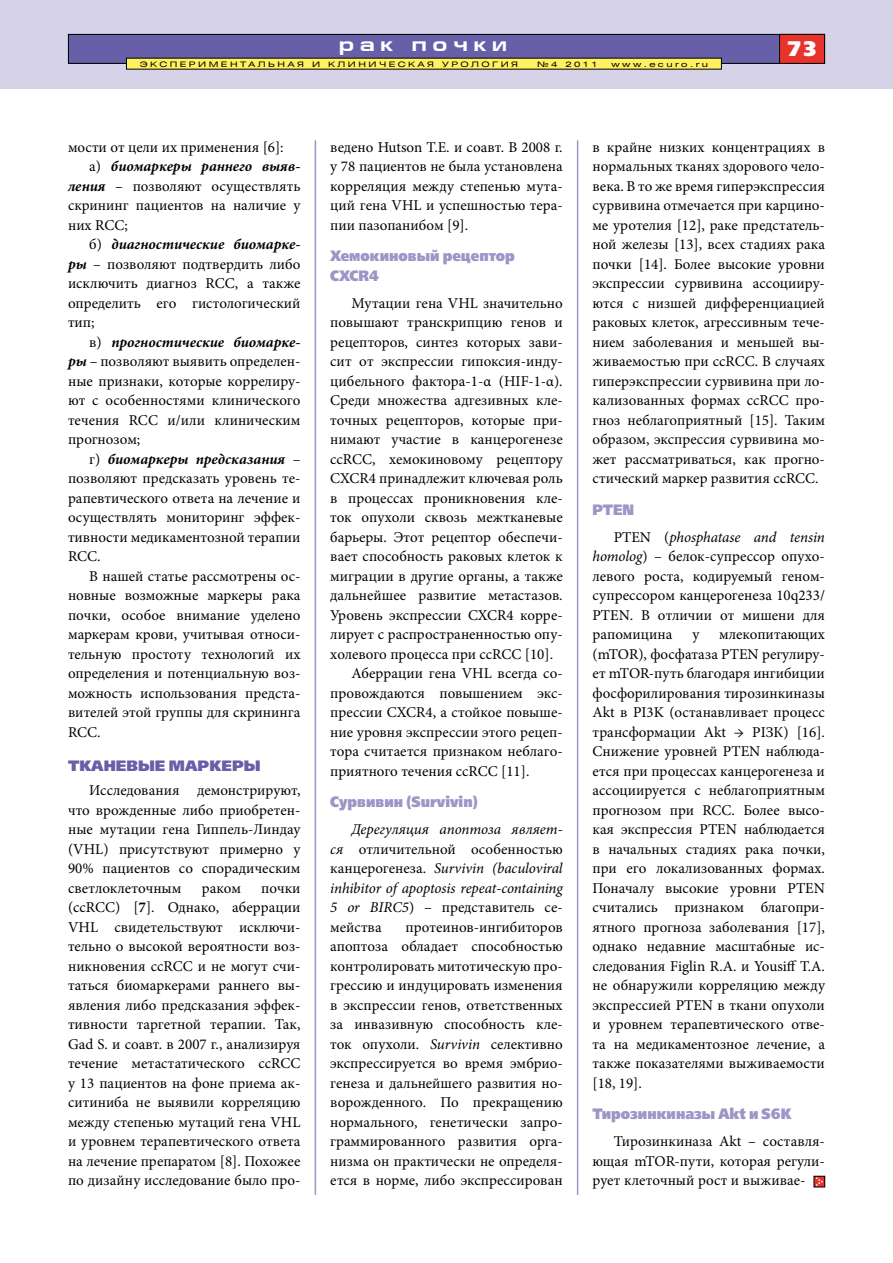
<style>
.page{position:relative;width:893px;height:1263px;background:#fff}
.page>*{position:absolute;margin:0;border:0;box-sizing:border-box;transform-origin:0 0}
.t1{font:21px "Free Set Black C";color:#fff}
.t2{font:700 19.5px "Europe Ext";letter-spacing:.3em;color:#fff}
.t3{font:15px/19.5px "Minion Pro";color:#000;text-align:justify}
.t4{font:italic 15px/19.5px "Minion Pro";letter-spacing:-.01em;color:#000;text-align:justify}
.t5{font:italic 700 15px "Minion Pro";color:#000}
.t6{font:15px/19.5px "Free Set Black C";color:#9e95c7;scale:.9 1}
.t7{font:15px "Free Set Black C";letter-spacing:.075em;color:#6760a9}
.t8{font:7.5px "Helios Ext";letter-spacing:.26em;color:#000;scale:1.25 1}
.s1{font-weight:400;font-style:normal}
.s2{font-weight:700;font-style:italic}
.s3{font-weight:700}
.s4{font-style:normal}
.s5{font-style:italic}
</style>
<div class="page">
<div style="left:0;top:0;width:893px;height:89px;background:#d6d3e9"></div>
<div style="left:68px;top:34px;width:757px;height:29px;background:#6760a9"></div>
<div style="left:68px;top:34px;width:757px;height:30px;border:1px solid #000"></div>
<div style="left:780px;top:34px;width:45px;height:29px;background:#e7332c"></div>
<div style="left:779px;top:34px;width:46px;height:30px;border:1px solid #000"></div>
<svg style="left:126px;top:58px;width:596px;height:12px;background:#d9cd55"></svg>
<hr style="left:315px;top:140px;width:1px;height:1055px;background:#9e95c7">
<hr style="left:577px;top:140px;width:1px;height:1055px;background:#9e95c7">
<svg style="left:816px;top:1177px;width:7px;height:9px"></svg>
<h2 class="t2" style="left:339px;top:33px;width:170px">рак почки</h2>
<p class="t8" style="left:140px;top:59px;width:145px">ЭксперименТАЛЬН АЯ И</p>
<p class="t8" style="left:328px;top:59px;width:25px">КЛИНИ</p>
<p class="t8" style="left:379px;top:59px;width:16px">Ч ЕСК</p>
<p class="t8" style="left:418px;top:59px;width:82px">АЯ УР ОЛОГИ Я</p>
<p class="t8" style="left:537px;top:59px;width:50px">№4 2011</p>
<p class="t8" style="left:611px;top:59px;width:79px">www.ecuro.ru</p>
<h1 class="t1" style="left:786px;top:37px;width:33px">73</h1>
<p class="t3" style="left:68px;top:137px;width:217px">мости от цели их применения [6]:</p>
<p class="t5" style="left:89px;top:156px;width:213px"><span class="s1">а)</span> биомаркеры раннего выяв-</p>
<p class="t3" style="left:68px;top:176px;width:234px"><span class="s2">ления</span> – позволяют осуществлять</p>
<p class="t3" style="left:68px;top:196px;width:234px">скрининг пациентов на наличие у</p>
<p class="t3" style="left:68px;top:215px;width:61px">них RCC;</p>
<p class="t5" style="left:89px;top:234px;width:213px"><span class="s1">б)</span> диагностические биомарке-</p>
<p class="t3" style="left:68px;top:254px;width:234px"><span class="s2">ры</span> – позволяют подтвердить либо</p>
<p class="t3" style="left:68px;top:274px;width:234px">исключить диагноз RCC, а также</p>
<p class="t3" style="left:68px;top:293px;width:234px">определить его гистологический</p>
<p class="t3" style="left:68px;top:313px;width:28px">тип;</p>
<p class="t5" style="left:89px;top:331px;width:213px"><span class="s1">в)</span> прогностические биомарке-</p>
<p class="t3" style="left:68px;top:352px;width:234px"><span class="s2">ры</span> – позволяют выявить определен-</p>
<p class="t3" style="left:68px;top:371px;width:234px">ные признаки, которые коррелиру-</p>
<p class="t3" style="left:68px;top:391px;width:234px">ют с особенностями клинического</p>
<p class="t3" style="left:68px;top:410px;width:234px">течения RCC и/или клиническим</p>
<p class="t3" style="left:68px;top:430px;width:74px">прогнозом;</p>
<p class="t5" style="left:89px;top:448px;width:213px"><span class="s1">г)</span> биомаркеры предсказания <span class="s1">–</span></p>
<p class="t3" style="left:68px;top:469px;width:234px">позволяют предсказать уровень те-</p>
<p class="t3" style="left:68px;top:488px;width:234px">рапевтического ответа на лечение и</p>
<p class="t3" style="left:68px;top:508px;width:234px">осуществлять мониторинг эффек-</p>
<p class="t3" style="left:68px;top:527px;width:234px">тивности медикаментозной терапии</p>
<p class="t3" style="left:68px;top:547px;width:34px">RCC.</p>
<p class="t3" style="left:89px;top:566px;width:213px">В нашей статье рассмотрены ос-</p>
<p class="t3" style="left:68px;top:586px;width:234px">новные возможные маркеры рака</p>
<p class="t3" style="left:68px;top:605px;width:234px">почки, особое внимание уделено</p>
<p class="t3" style="left:68px;top:625px;width:234px">маркерам крови, учитывая относи-</p>
<p class="t3" style="left:68px;top:644px;width:234px">тельную простоту технологий их</p>
<p class="t3" style="left:68px;top:664px;width:234px">определения и потенциальную воз-</p>
<p class="t3" style="left:68px;top:683px;width:234px">можность использования предста-</p>
<p class="t3" style="left:68px;top:703px;width:234px">вителей этой группы для скрининга</p>
<p class="t3" style="left:68px;top:722px;width:34px">RCC.</p>
<p class="t7" style="left:68px;top:757px;width:194px">Тканевые маркеры</p>
<p class="t3" style="left:68px;top:781px;width:234px;text-indent:21px">Исследования демонстрируют, что врожденные либо приобретен&shy;ные мутации гена Гиппель-Линдау (VHL) присутствуют примерно у 90% пациентов со спорадическим светлоклеточным</p>
<p class="t3" style="left:202px;top:878px;width:41px">раком</p>
<p class="t3" style="left:68px;top:878px;width:234px;text-indent:193px">почки (ccRCC) [<span class="s3">7</span>]. Однако, аберрации VHL свидетельствуют исключи&shy;тельно о высокой вероятности воз&shy;никновения ccRCC и не могут счи&shy;таться биомаркерами раннего вы&shy;явления либо предсказания эффек&shy;тивности таргетной терапии. Так, Gad S. и соавт. в 2007 г., анализируя течение метастатического ccRCC у 13 пациентов на фоне приема ак&shy;ситиниба не выявили корреляцию между степенью мутаций гена VHL и уровнем терапевтического ответа на лечение препаратом [8]. Похожее по дизайну исследование было про-</p>
<p class="t3" style="left:330px;top:137px;width:234px">ведено Hutson T.E. и соавт. В 2008 г. у 78 пациентов не была установлена корреляция между степенью мута&shy;ций гена VHL и успешностью тера&shy;пии пазопанибом [9].</p>
<p class="t6" style="left:330px;top:246px;width:206px">Хемокиновый рецептор<br>CXCR4</p>
<p class="t3" style="left:351px;top:293px;width:213px">Мутации гена VHL значительно</p>
<p class="t3" style="left:330px;top:313px;width:234px">повышают транскрипцию генов и</p>
<p class="t3" style="left:330px;top:332px;width:234px">рецепторов, синтез которых зави-</p>
<p class="t3" style="left:330px;top:352px;width:234px">сит от экспрессии гипоксия-инду-</p>
<p class="t3" style="left:330px;top:371px;width:234px">цибельного фактора-1-α (HIF-1-α).</p>
<p class="t3" style="left:330px;top:391px;width:234px">Среди множества адгезивных кле-</p>
<p class="t3" style="left:330px;top:410px;width:234px">точных рецепторов, которые при-</p>
<p class="t3" style="left:330px;top:430px;width:234px">нимают участие в канцерогенезе</p>
<p class="t3" style="left:330px;top:449px;width:234px">ccRCC, хемокиновому рецептору</p>
<p class="t3" style="left:330px;top:469px;width:234px">CXCR4 принадлежит ключевая роль</p>
<p class="t3" style="left:330px;top:488px;width:234px">в процессах проникновения кле-</p>
<p class="t3" style="left:330px;top:508px;width:234px">ток опухоли сквозь межтканевые</p>
<p class="t3" style="left:330px;top:527px;width:234px">барьеры. Этот рецептор обеспечи-</p>
<p class="t3" style="left:330px;top:547px;width:234px">вает способность раковых клеток к</p>
<p class="t3" style="left:330px;top:566px;width:234px">миграции в другие органы, а также</p>
<p class="t3" style="left:330px;top:586px;width:234px">дальнейшее развитие метастазов.</p>
<p class="t3" style="left:330px;top:605px;width:234px">Уровень экспрессии CXCR4 корре-</p>
<p class="t3" style="left:330px;top:625px;width:234px">лирует с распространенностью опу-</p>
<p class="t3" style="left:330px;top:644px;width:224px">холевого процесса при ccRCC [10].</p>
<p class="t3" style="left:351px;top:664px;width:213px">Аберрации гена VHL всегда со-</p>
<p class="t3" style="left:330px;top:683px;width:234px">провождаются повышением экс-</p>
<p class="t3" style="left:330px;top:703px;width:234px">прессии CXCR4, а стойкое повыше-</p>
<p class="t3" style="left:330px;top:722px;width:234px">ние уровня экспрессии этого рецеп-</p>
<p class="t3" style="left:330px;top:742px;width:234px">тора считается признаком неблаго-</p>
<p class="t3" style="left:330px;top:761px;width:201px">приятного течения ccRCC [11].</p>
<p class="t6" style="left:330px;top:792px;width:165px">Сурвивин (Survivin)</p>
<p class="t4" style="left:330px;top:819px;width:234px;text-indent:21px">Дерегуляция апоптоза являет&shy;ся <span class="s4">отличительной особенностью канцерогенеза.</span> Survivin (baculoviral inhibitor of apoptosis repeat-containing 5 or BIRC5<span class="s4">) – представитель се&shy;мейства</span></p>
<p class="t3" style="left:330px;top:917px;width:234px;text-indent:75px">протеинов-ингибиторов апоптоза обладает способностью контролировать митотическую про&shy;грессию и индуцировать изменения в экспрессии генов, ответственных за инвазивную способность кле&shy;ток опухоли. <span class="s5">Survivin</span> селективно экспрессируется во время эмбрио&shy;генеза и дальнейшего развития но&shy;ворожденного. По прекращению нормального, генетически запро&shy;граммированного развития орга&shy;низма он практически не определя&shy;ется в норме, либо экспрессирован</p>
<p class="t3" style="left:592px;top:137px;width:234px">в крайне низких концентрациях в нормальных тканях здорового чело&shy;века. В то же время гиперэкспрессия сурвивина отмечается при карцино&shy;ме уротелия [12], раке предстатель&shy;ной железы [13], всех стадиях рака почки [14]. Более высокие уровни экспрессии сурвивина ассоцииру&shy;ются с низшей дифференциацией раковых клеток, агрессивным тече&shy;нием заболевания и меньшей вы&shy;живаемостью при ccRCC. В случаях гиперэкспрессии сурвивина при ло&shy;кализованных формах ccRCC про&shy;гноз неблагоприятный [15]. Таким образом, экспрессия сурвивина мо&shy;жет рассматриваться, как прогно&shy;стический маркер развития ccRCC.</p>
<p class="t6" style="left:592px;top:500px;width:46px">PTEN</p>
<p class="t3" style="left:592px;top:527px;width:234px;text-indent:21px">PTEN (<span class="s5">phosphatase and tensin homolog</span>) – белок-супрессор опухо&shy;левого роста, кодируемый геном&shy;супрессором канцерогенеза 10q233/ PTEN. В отличии от мишени для рапомицина</p>
<p class="t3" style="left:592px;top:625px;width:234px;text-indent:127px">млекопитающих (mTOR), фосфатаза PTEN регулиру&shy;ет mTOR-путь благодаря ингибиции фосфорилирования тирозинкиназы Akt в PI3K (останавливает процесс трансформации Akt → РІЗК) [16].<br>Снижение уровней PTEN наблюда&shy;ется при процессах канцерогенеза и ассоциируется с неблагоприятным прогнозом при RCC. Более высо&shy;кая экспрессия PTEN наблюдается в начальных стадиях рака почки, при его локализованных формах.<br>Поначалу высокие уровни PTEN считались признаком благопри&shy;ятного прогноза заболевания [17], однако недавние масштабные ис&shy;следования Figlin R.A. и Yousiff T.A. не обнаружили корреляцию между экспрессией PTEN в ткани опухоли и уровнем терапевтического отве&shy;та на медикаментозное лечение, а также показателями выживаемости [18, 19].</p>
<p class="t6" style="left:592px;top:1104px;width:223px">Тирозинкиназы Akt и S6K</p>
<p class="t3" style="left:592px;top:1132px;width:234px;text-indent:21px">Тирозинкиназа Akt – составля&shy;ющая mTOR-пути, которая регули&shy;рует клеточный рост и выживае-</p>
<p class="t3" style="left:692px;top:625px;width:8px">у</p>
</div>
